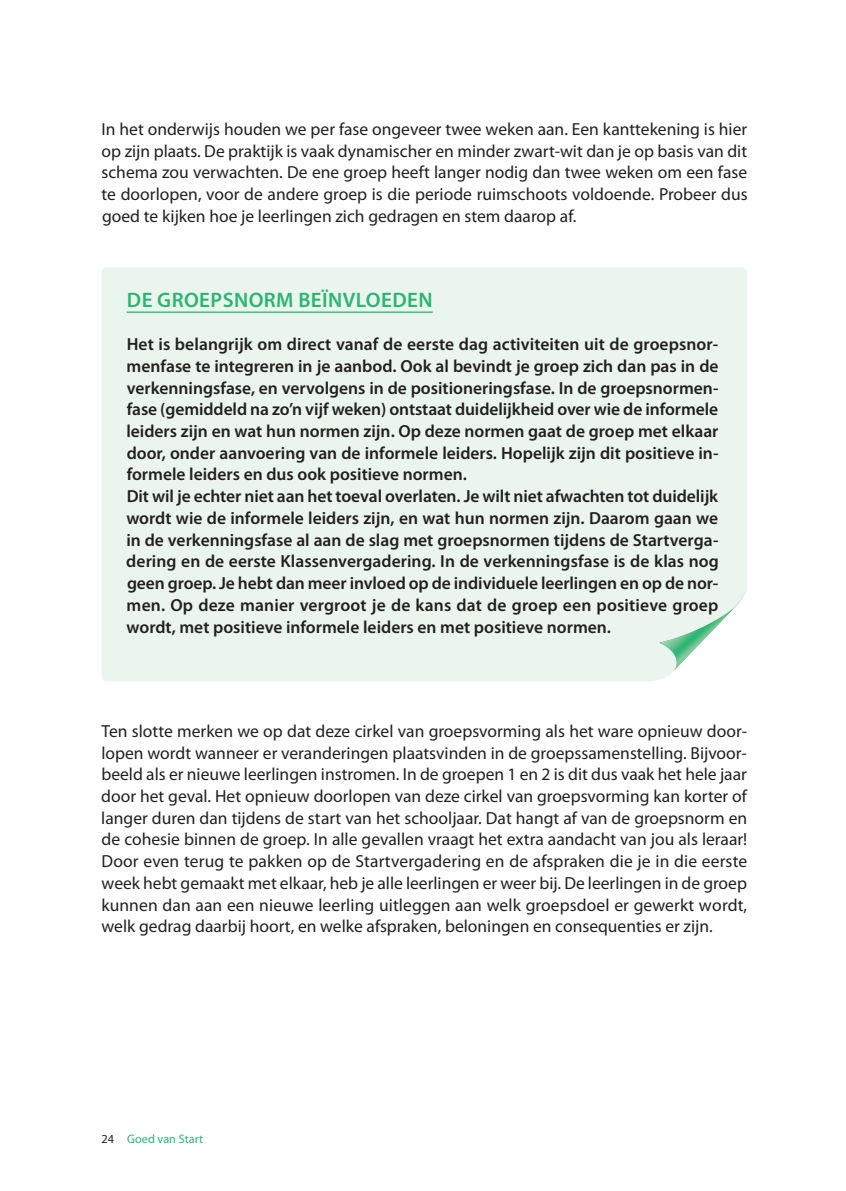
<style>
.page{position:relative;width:846px;height:1191px;background:#fff}
.page>*{position:absolute;margin:0;border:0;box-sizing:border-box;transform-origin:0 0}
.t1{font:600 21px "Myriad Pro";letter-spacing:.02em;color:#2bb572}
.t2{font:17.5px/21.7px "Myriad Pro";color:#231f20;text-align:justify}
.t3{font:600 17.5px/21.7px "Myriad Pro";color:#231f20}
.t4{font:12.25px "Myriad Pro";color:#2bb572}
.s1{color:#231f20}
</style>
<div class="page">
<div style="left:101px;top:267px;width:645px;height:414px;background:#eaf5ed;border-radius:5px"></div>
<hr style="left:127px;top:311px;width:305px;height:2px;background:#2bb572">
<svg style="left:655px;top:583px;width:92px;height:98px"></svg>
<p class="t2" style="left:101px;top:120px;width:647px">In het onderwijs houden we per fase ongeveer twee weken aan. Een kanttekening is hier op zijn plaats. De praktijk is vaak dynamischer en minder zwart-wit dan je op basis van dit schema zou verwachten. De ene groep heeft langer nodig dan twee weken om een fase te doorlopen, voor de andere groep is die periode ruimschoots voldoende. Probeer dus goed te kijken hoe je leerlingen zich gedragen en stem daarop af.</p>
<p class="t1" style="left:127px;top:292px;width:307px">DE GROEPSNORM BEÏNVLOEDEN</p>
<p class="t3" style="left:126px;top:335px;width:593px">Het is belangrijk om direct vanaf de eerste dag activiteiten uit de groepsnor&shy;menfase te integreren in je aanbod. Ook al bevindt je groep zich dan pas in de verkenningsfase, en vervolgens in de positioneringsfase. In de groepsnormen&shy;fase (gemiddeld na zo’n vijf weken) ontstaat duidelijkheid over wie de informele leiders zijn en wat hun normen zijn. Op deze normen gaat de groep met elkaar door, onder aanvoering van de informele leiders. Hopelijk zijn dit positieve in&shy;formele leiders en dus ook positieve normen.<br>Dit wil je echter niet aan het toeval overlaten. Je wilt niet afwachten tot duidelijk wordt wie de informele leiders zijn, en wat hun normen zijn. Daarom gaan we in de verkenningsfase al aan de slag met groepsnormen tijdens de Startverga&shy;dering en de eerste Klassenvergadering. In de verkenningsfase is de klas nog geen groep. Je hebt dan meer invloed op de individuele leerlingen en op de nor&shy;men. Op deze manier vergroot je de kans dat de groep een positieve groep wordt, met positieve informele leiders en met positieve normen.</p>
<p class="t2" style="left:101px;top:721px;width:647px">Ten slotte merken we op dat deze cirkel van groepsvorming als het ware opnieuw door&shy;lopen wordt wanneer er veranderingen plaatsvinden in de groepssamenstelling. Bijvoor&shy;beeld als er nieuwe leerlingen instromen. In de groepen 1 en 2 is dit dus vaak het hele jaar door het geval. Het opnieuw doorlopen van deze cirkel van groepsvorming kan korter of langer duren dan tijdens de start van het schooljaar. Dat hangt af van de groepsnorm en de cohesie binnen de groep. In alle gevallen vraagt het extra aandacht van jou als leraar!<br>Door even terug te pakken op de Startvergadering en de afspraken die je in die eerste week hebt gemaakt met elkaar, heb je alle leerlingen er weer bij. De leerlingen in de groep kunnen dan aan een nieuwe leerling uitleggen aan welk groepsdoel er gewerkt wordt, welk gedrag daarbij hoort, en welke afspraken, beloningen en consequenties er zijn.</p>
<p class="t4" style="left:101px;top:1134px;width:103px"><span class="s1">24</span> Goed van Start</p>
</div>
